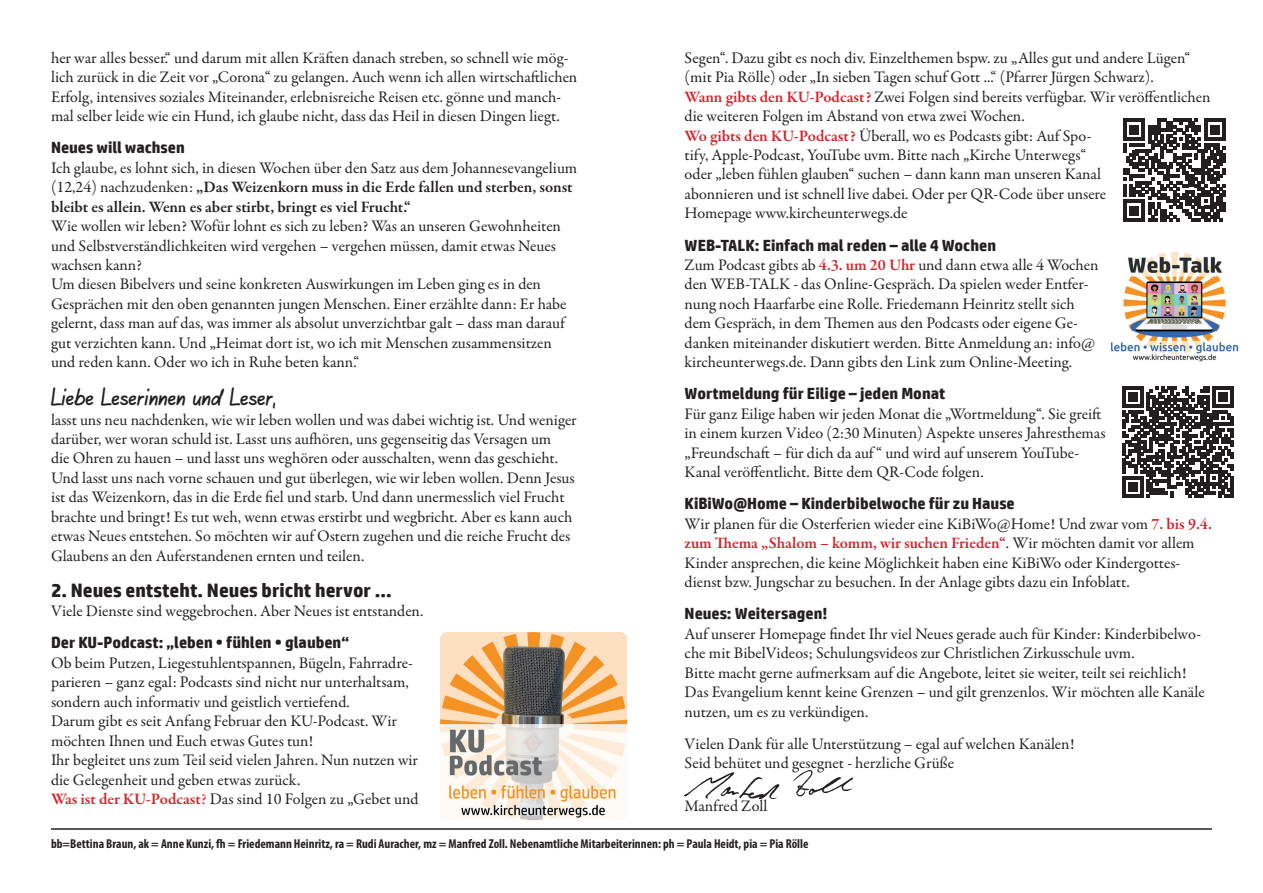
<style>
.page{position:relative;width:1263px;height:893px;background:#fff}
.page>*{position:absolute;margin:0;border:0;box-sizing:border-box;transform-origin:0 0}
.t1{font:21px "Agilo Handwriting";color:#231f20}
.t2{font:700 19.5px "HP Simplified";color:#231f20}
.t3{font:16.2px/19.5px "Garamond Premr Pro";color:#231f20}
.t4{font:600 16.2px/19.5px "Garamond Premr Pro";letter-spacing:-.005em;color:#231f20}
.t5{font:700 16.2px "HP Simplified";color:#231f20}
.t6{font:700 condensed 12.9px "Myriad Pro";color:#231f20}
.s1{font-weight:400}
.s2{font-weight:600;color:#d1232a}
.s3{color:#d1232a}
</style>
<div class="page">
<hr style="left:51px;top:828px;width:1161px;height:2px;background:#231f20">
<img style="left:685px;top:771px;width:168px;height:28px">
<svg style="left:1123px;top:119px;width:103px;height:102px"></svg>
<svg style="left:1123px;top:386px;width:111px;height:111px"></svg>
<hr style="left:1231px;top:476px;width:3px;height:21px;background:#231f20">
<img style="left:440px;top:633px;width:187px;height:186px">
<img style="left:1111px;top:252px;width:127px;height:110px">
<p class="t3" style="left:51px;top:48px;width:528px">her war alles besser.“ und darum mit allen Kräften danach streben, so schnell wie mög&shy;lich zurück in die Zeit vor „Corona“ zu gelangen. Auch wenn ich allen wirtschaftlichen Erfolg, intensives soziales Miteinander, erlebnisreiche Reisen etc. gönne und manch&shy;mal selber leide wie ein Hund, ich glaube nicht, dass das Heil in diesen Dingen liegt.</p>
<p class="t5" style="left:51px;top:138px;width:135px">Neues will wachsen</p>
<p class="t4" style="left:51px;top:158px;width:528px"><span class="s1">Ich glaube, es lohnt sich, in diesen Wochen über den Satz aus dem Johannesevangelium (12,24) nachzudenken:</span> „Das Weizenkorn muss in die Erde fallen und sterben, sonst bleibt es allein. Wenn es aber stirbt, bringt es viel Frucht.“</p>
<p class="t3" style="left:51px;top:217px;width:517px">Wie wollen wir leben? Wofür lohnt es sich zu leben? Was an unseren Gewohnheiten und Selbstverständlichkeiten wird vergehen – vergehen müssen, damit etwas Neues wachsen kann?<br>Um diesen Bibelvers und seine konkreten Auswirkungen im Leben ging es in den Gesprächen mit den oben genannten jungen Menschen. Einer erzählte dann: Er habe gelernt, dass man auf das, was immer als absolut unverzichtbar galt – dass man darauf gut verzichten kann. Und „Heimat dort ist, wo ich mit Menschen zusammensitzen und reden kann. Oder wo ich in Ruhe beten kann.“</p>
<p class="t1" style="left:51px;top:386px;width:226px">Liebe Leserinnen und Leser,</p>
<p class="t3" style="left:51px;top:410px;width:527px">lasst uns neu nachdenken, wie wir leben wollen und was dabei wichtig ist. Und weniger darüber, wer woran schuld ist. Lasst uns aufhören, uns gegenseitig das Versagen um<br>die Ohren zu hauen – und lasst uns weghören oder ausschalten, wenn das geschieht.<br>Und lasst uns nach vorne schauen und gut überlegen, wie wir leben wollen. Denn Jesus ist das Weizenkorn, das in die Erde fiel und starb. Und dann unermesslich viel Frucht brachte und bringt! Es tut weh, wenn etwas erstirbt und wegbricht. Aber es kann auch etwas Neues entstehen. So möchten wir auf Ostern zugehen und die reiche Frucht des Glaubens an den Auferstandenen ernten und teilen.</p>
<p class="t2" style="left:51px;top:579px;width:342px">2. Neues entsteht. Neues bricht hervor …</p>
<p class="t3" style="left:51px;top:602px;width:374px">Viele Dienste sind weggebrochen. Aber Neues ist entstanden.</p>
<p class="t5" style="left:51px;top:633px;width:299px">Der KU-Podcast: „leben • fühlen • glauben“</p>
<p class="t3" style="left:51px;top:653px;width:369px">Ob beim Putzen, Liegestuhlentspannen, Bügeln, Fahrradre&shy;parieren – ganz egal: Podcasts sind nicht nur unterhaltsam, sondern auch informativ und geistlich vertiefend.<br>Darum gibt es seit Anfang Februar den KU-Podcast. Wir möchten Ihnen und Euch etwas Gutes tun!<br>Ihr begleitet uns zum Teil seid vielen Jahren. Nun nutzen wir die Gelegenheit und geben etwas zurück.<br><span class="s2">Was ist der KU-Podcast</span><span class="s3">?</span> Das sind 10 Folgen zu „Gebet und</p>
<p class="t3" style="left:685px;top:48px;width:527px">Segen“. Dazu gibt es noch div. Einzelthemen bspw. zu „Alles gut und andere Lügen“ (mit Pia Rölle) oder „In sieben Tagen schuf Gott ...“ (Pfarrer Jürgen Schwarz).<br><span class="s2">Wann gibts den KU-Podcast?</span> Zwei Folgen sind bereits verfügbar. Wir veröffentlichen die weiteren Folgen im Abstand von etwa zwei Wochen.<br><span class="s2">Wo gibts den KU-Podcast?</span> Überall, wo es Podcasts gibt: Auf Spo-<br>tify, Apple-Podcast, YouTube uvm. Bitte nach „Kirche Unterwegs“<br>oder „leben fühlen glauben“ suchen – dann kann man unseren Kanal<br>abonnieren und ist schnell live dabei. Oder per QR-Code über unsere<br>Homepage www.kircheunterwegs.de</p>
<p class="t5" style="left:685px;top:235px;width:313px">WEB-TALK: Einfach mal reden – alle 4 Wochen</p>
<p class="t3" style="left:685px;top:255px;width:415px">Zum Podcast gibts ab <span class="s2">4.3. um 20 Uhr</span> und dann etwa alle 4 Wochen den WEB-TALK - das Online-Gespräch. Da spielen weder Entfer&shy;nung noch Haarfarbe eine Rolle. Friedemann Heinritz stellt sich dem Gespräch, in dem Themen aus den Podcasts oder eigene Ge&shy;danken miteinander diskutiert werden. Bitte Anmeldung an: info@ kircheunterwegs.de. Dann gibts den Link zum Online-Meeting.</p>
<p class="t5" style="left:685px;top:384px;width:262px">Wortmeldung für Eilige – jeden Monat</p>
<p class="t3" style="left:685px;top:404px;width:422px">Für ganz Eilige haben wir jeden Monat die „Wortmeldung“. Sie greift in einem kurzen Video (2:30 Minuten) Aspekte unseres Jahresthemas „Freundschaft – für dich da auf “ und wird auf unserem YouTube-Kanal veröffentlicht. Bitte dem QR-Code folgen.</p>
<p class="t5" style="left:685px;top:494px;width:332px">KiBiWo@Home – Kinderbibelwoche für zu Hause</p>
<p class="t3" style="left:685px;top:514px;width:529px">Wir planen für die Osterferien wieder eine KiBiWo@Home! Und zwar vom <span class="s2">7. bis 9.4. zum Thema „Shalom – komm, wir suchen Frieden“</span>. Wir möchten damit vor allem Kinder ansprechen, die keine Möglichkeit haben eine KiBiWo oder Kindergottes&shy;dienst bzw. Jungschar zu besuchen. In der Anlage gibts dazu ein Infoblatt.</p>
<p class="t5" style="left:685px;top:604px;width:144px">Neues: Weitersagen!</p>
<p class="t3" style="left:685px;top:624px;width:522px">Auf unserer Homepage findet Ihr viel Neues gerade auch für Kinder: Kinderbibelwo&shy;che mit BibelVideos; Schulungsvideos zur Christlichen Zirkusschule uvm.<br>Bitte macht gerne aufmerksam auf die Angebote, leitet sie weiter, teilt sei reichlich!<br>Das Evangelium kennt keine Grenzen – und gilt grenzenlos. Wir möchten alle Kanäle nutzen, um es zu verkündigen.</p>
<p class="t3" style="left:685px;top:734px;width:391px">Vielen Dank für alle Unterstützung – egal auf welchen Kanälen!<br>Seid behütet und gesegnet - herzliche Grüße</p>
<p class="t3" style="left:685px;top:797px;width:84px">Manfred Zoll</p>
<p class="t6" style="left:51px;top:836px;width:759px">bb=Bettina Braun, ak = Anne Kunzi, fh = Friedemann Heinritz, ra = Rudi Auracher, mz = Manfred Zoll. Nebenamtliche Mitarbeiterinnen: ph = Paula Heidt, pia = Pia Rölle</p>
</div>
